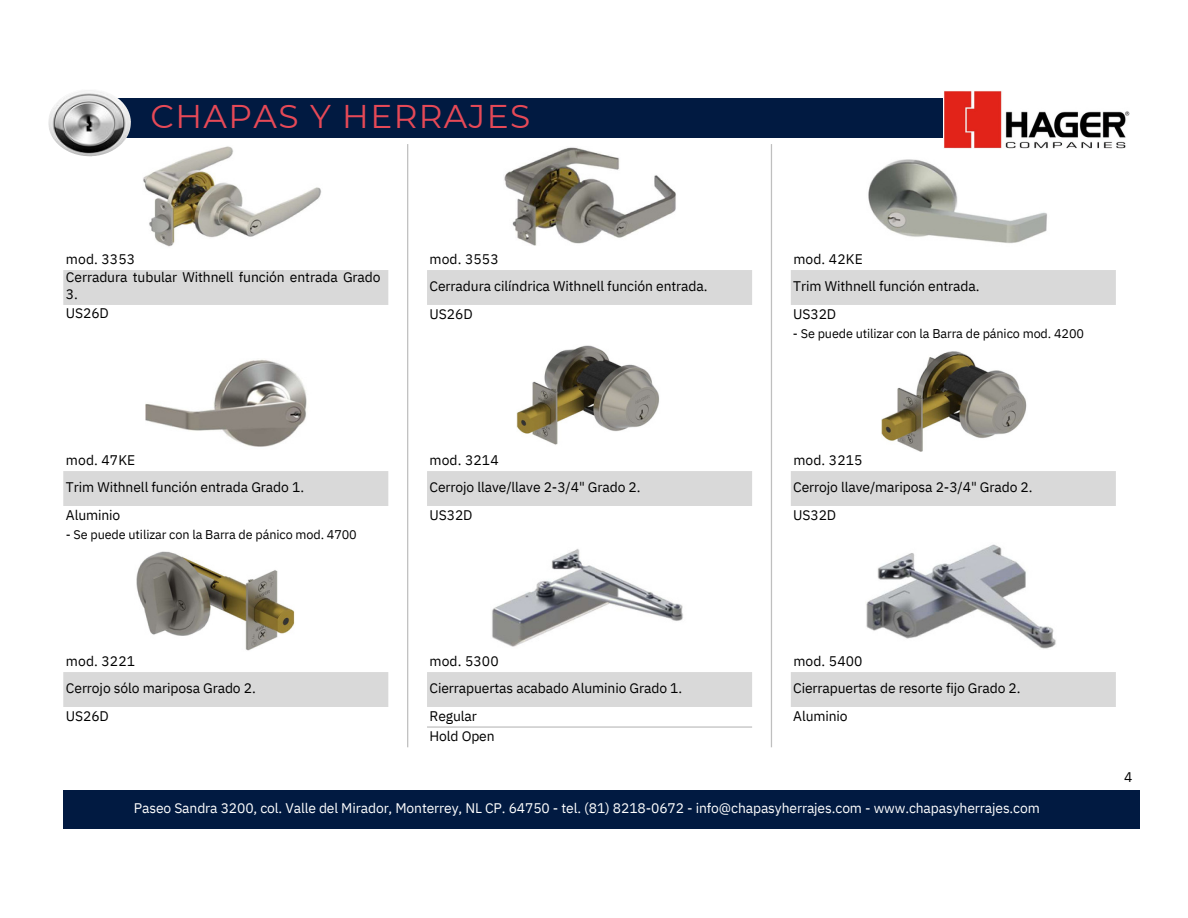
<style>
.page{position:relative;width:1188px;height:918px;background:#fff}
.page>*{position:absolute;margin:0;border:0;box-sizing:border-box;transform-origin:0 0}
.t1{font:32.85px "Montserrat";letter-spacing:.045em;color:#e64957}
.t2{font:13.95px/16.8px "IBM Plex Sans";letter-spacing:-.005em;color:#000}
.t3{font:13.95px "IBM Plex Sans";letter-spacing:-.01em;color:#fff}
.t4{font:12.6px "IBM Plex Sans";letter-spacing:-.01em;color:#000}
</style>
<div class="page">
<div style="left:63px;top:790px;width:1077px;height:39px;background:#011a41"></div>
<div style="left:63px;top:99px;width:972px;height:39px;background:#011a41"></div>
<svg style="left:63px;top:270px;width:1053px;height:437px"></svg>
<hr style="left:407px;top:144px;width:1px;height:603px;background:#bfbfbf">
<hr style="left:771px;top:144px;width:1px;height:603px;background:#bfbfbf">
<hr style="left:427px;top:726px;width:325px;height:2px;background:#bfbfbf">
<img style="left:143px;top:146px;width:178px;height:101px">
<img style="left:504px;top:147px;width:172px;height:99px">
<img style="left:868px;top:159px;width:179px;height:85px">
<img style="left:146px;top:359px;width:165px;height:91px">
<img style="left:516px;top:345px;width:144px;height:102px">
<img style="left:881px;top:350px;width:147px;height:101px">
<img style="left:135px;top:551px;width:160px;height:100px">
<img style="left:491px;top:547px;width:196px;height:104px">
<img style="left:866px;top:543px;width:191px;height:107px">
<img style="left:48px;top:90px;width:82px;height:66px">
<img style="left:944px;top:91px;width:185px;height:57px">
<p class="t1" style="left:151px;top:96px;width:381px">CHAPAS Y HERRAJES</p>
<p class="t2" style="left:66px;top:251px;width:71px">mod. 3353</p>
<p class="t2" style="left:66px;top:269px;width:316px">Cerradura tubular Withnell función entrada Grado<br>3.</p>
<p class="t2" style="left:66px;top:305px;width:44px">US26D</p>
<p class="t2" style="left:430px;top:251px;width:71px">mod. 3553</p>
<p class="t2" style="left:430px;top:272px;width:280px;line-height:28.2px">Cerradura cilíndrica Withnell función entrada.<br>US26D</p>
<p class="t2" style="left:66px;top:452px;width:71px">mod. 47KE</p>
<p class="t2" style="left:66px;top:478px;width:240px">Trim Withnell función entrada Grado 1.</p>
<p class="t2" style="left:66px;top:506px;width:56px">Aluminio</p>
<p class="t4" style="left:66px;top:526px;width:293px">- Se puede utilizar con la Barra de pánico mod. 4700</p>
<p class="t2" style="left:430px;top:452px;width:71px">mod. 3214</p>
<p class="t2" style="left:430px;top:478px;width:212px">Cerrojo llave/llave 2-3/4" Grado 2.</p>
<p class="t2" style="left:430px;top:506px;width:44px">US32D</p>
<p class="t2" style="left:793px;top:251px;width:71px">mod. 42KE</p>
<p class="t2" style="left:793px;top:277px;width:188px">Trim Withnell función entrada.</p>
<p class="t2" style="left:793px;top:305px;width:44px">US32D</p>
<p class="t4" style="left:793px;top:325px;width:293px">- Se puede utilizar con la Barra de pánico mod. 4200</p>
<p class="t2" style="left:793px;top:452px;width:71px">mod. 3215</p>
<p class="t2" style="left:793px;top:478px;width:241px">Cerrojo llave/mariposa 2-3/4" Grado 2.</p>
<p class="t2" style="left:793px;top:506px;width:44px">US32D</p>
<p class="t2" style="left:66px;top:653px;width:71px">mod. 3221</p>
<p class="t2" style="left:66px;top:679px;width:191px">Cerrojo sólo mariposa Grado 2.</p>
<p class="t2" style="left:66px;top:707px;width:44px">US26D</p>
<p class="t2" style="left:430px;top:653px;width:71px">mod. 5300</p>
<p class="t2" style="left:430px;top:679px;width:254px">Cierrapuertas acabado Aluminio Grado 1.</p>
<p class="t2" style="left:430px;top:707px;width:49px">Regular</p>
<p class="t2" style="left:430px;top:728px;width:67px">Hold Open</p>
<p class="t2" style="left:793px;top:653px;width:71px">mod. 5400</p>
<p class="t2" style="left:793px;top:679px;width:229px">Cierrapuertas de resorte fijo Grado 2.</p>
<p class="t2" style="left:793px;top:707px;width:56px">Aluminio</p>
<p class="t3" style="left:134px;top:798px;width:908px">Paseo Sandra 3200, col. Valle del Mirador, Monterrey, NL CP. 64750 - tel. (81) 8218-0672 - info@chapasyherrajes.com - www.chapasyherrajes.com</p>
<p class="t2" style="left:1124px;top:768px;width:10px">4</p>
</div>
